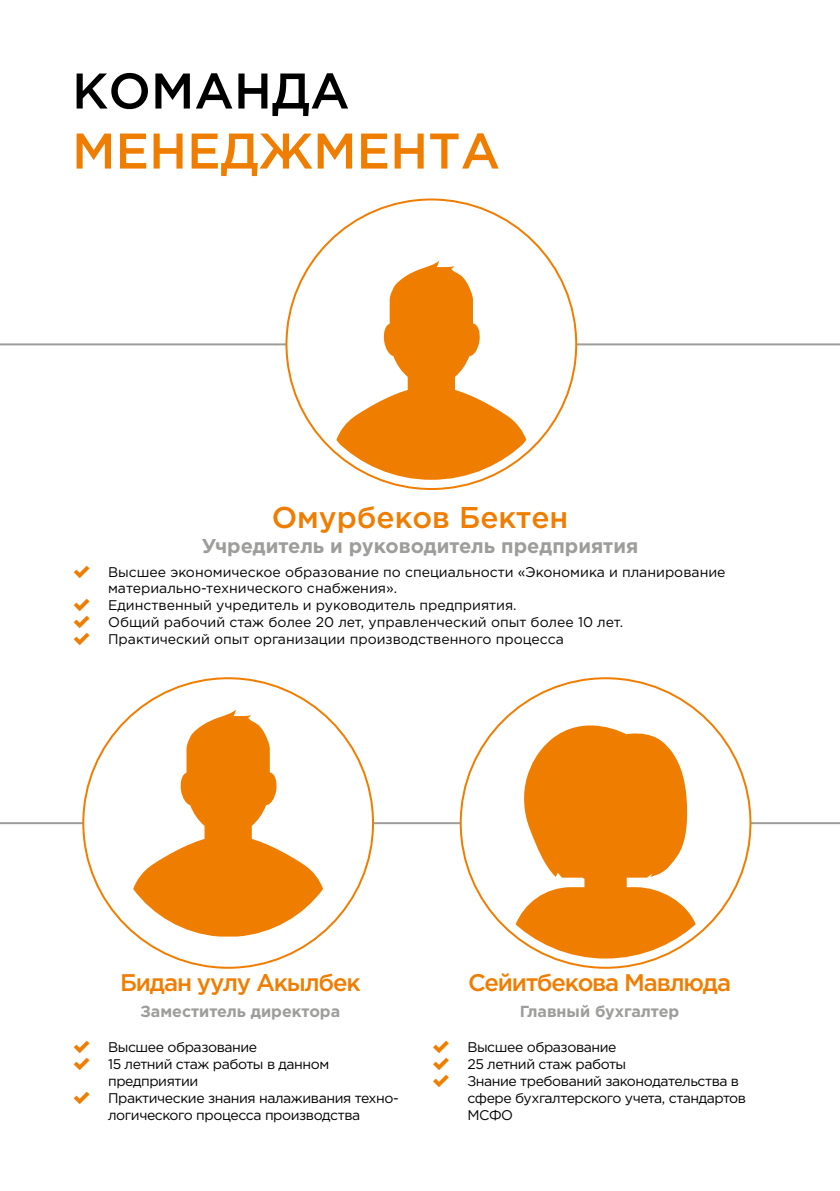
<style>
.page{position:relative;width:840px;height:1191px;background:#fff}
.page>*{position:absolute;margin:0;border:0;box-sizing:border-box;transform-origin:0 0}
.t1{font:500 50px "Gotham Pro";color:#ef7d00}
.t2{font:500 50px "Gotham Pro";color:#000}
.t3{font:500 30px "Gotham Pro";color:#ef7d00}
.t4{font:500 24px "Gotham Pro";letter-spacing:-.05em;color:#ef7d00}
.t5{font:700 20px "Gotham Pro";color:#9d9d9c}
.t6{font:700 16px "Gotham Pro";color:#9d9d9c}
.t7{font:14px/16.8px "Gotham Pro";color:#000}
.t8{font:14px/16.8px "Gotham Pro";letter-spacing:-.02em;color:#000}
</style>
<div class="page">
<hr style="left:0;top:343px;width:839px;height:2px;background:#9d9d9c">
<div style="left:286px;top:199px;width:290px;height:290px;background:#fff;border-radius:50%"></div>
<svg style="left:336px;top:260px;width:190px;height:220px;fill:#ef7e02"></svg>
<hr style="left:0;top:822px;width:839px;height:2px;background:#9d9d9c">
<div style="left:83px;top:678px;width:290px;height:289px;background:#fff;border-radius:50%"></div>
<div style="left:460px;top:678px;width:290px;height:289px;background:#fff;border-radius:50%"></div>
<svg style="left:133px;top:709px;width:190px;height:227px;fill:#ef7d00"></svg>
<svg style="left:515px;top:711px;width:180px;height:247px;fill:#ef7d00"></svg>
<h1 class="t2" style="left:72px;top:62px;width:279px">КОМАНДА</h1>
<h1 class="t1" style="left:72px;top:122px;width:429px">МЕНЕДЖМЕНТА</h1>
<h2 class="t3" style="left:271px;top:500px;width:298px">Омурбеков Бектен</h2>
<h3 class="t5" style="left:201px;top:535px;width:438px">Учредитель и руководитель предприятия</h3>
<p class="t7" style="left:108px;top:563px;width:618px">Высшее экономическое образование по специальности «Экономика и планирование материально-технического снабжения».<br>Единственный учредитель и руководитель предприятия.<br>Общий рабочий стаж более 20 лет, управленческий опыт более 10 лет.<br>Практический опыт организации производственного процесса</p>
<h3 class="t4" style="left:120px;top:968px;width:242px">Бидан уулу Акылбек</h3>
<p class="t6" style="left:140px;top:1001px;width:201px">Заместитель директора</p>
<h3 class="t4" style="left:468px;top:968px;width:264px">Сейитбекова Мавлюда</h3>
<p class="t6" style="left:519px;top:1001px;width:161px">Главный бухгалтер</p>
<p class="t8" style="left:108px;top:1039px;width:292px">Высшее образование<br>15 летний стаж работы в данном предприятии<br>Практические знания налаживания техно&shy;логического процесса производства</p>
<p class="t8" style="left:467px;top:1039px;width:280px">Высшее образование<br>25 летний стаж работы<br>Знание требований законодательства в сфере бухгалтерского учета, стандартов<br>МСФО</p>
</div>
